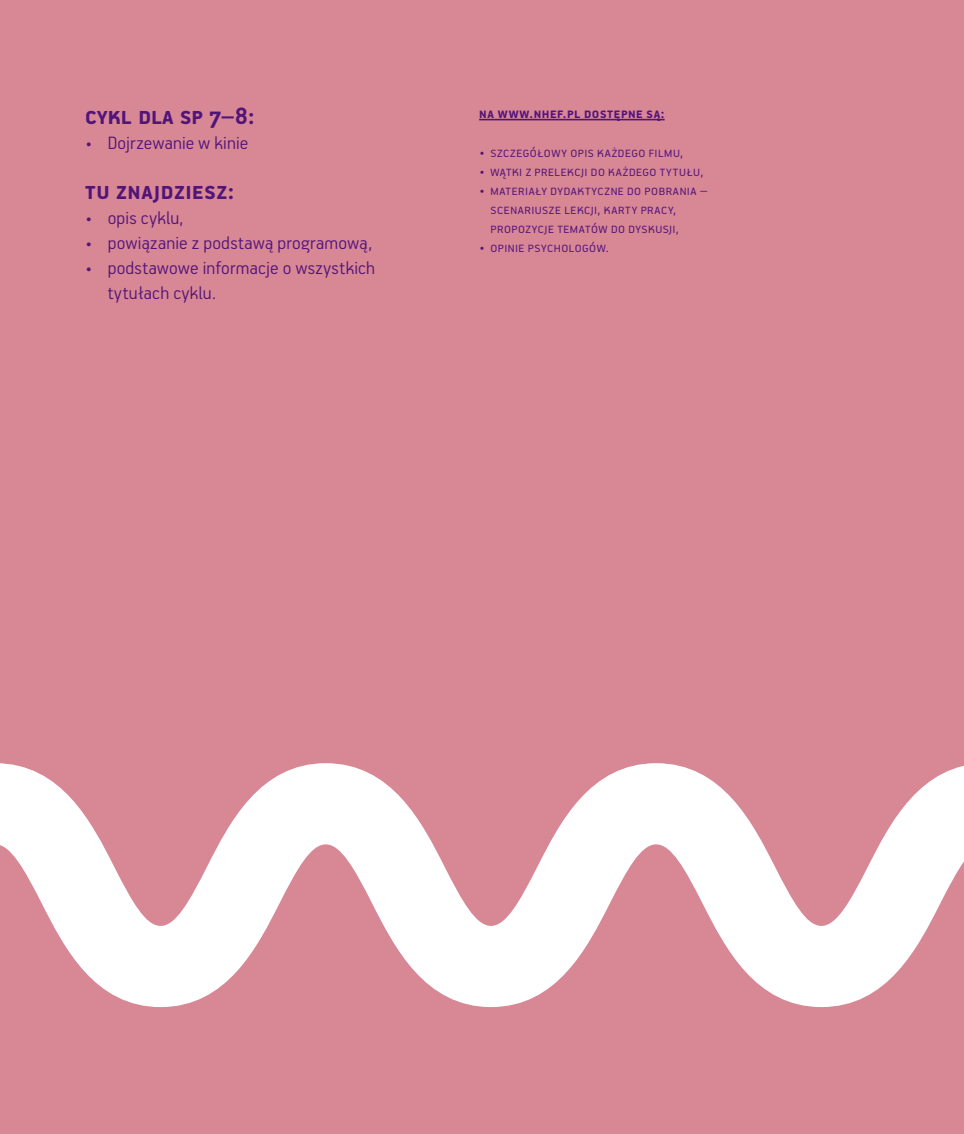
<style>
.page{position:relative;width:964px;height:1134px;background:#d88795}
.page>*{position:absolute;margin:0;border:0;box-sizing:border-box;transform-origin:0 0}
.t1{font:700 28px "PF Handbook Pro";letter-spacing:.015em;color:#511478}
.t2{font:300 20px/25px "PF Handbook Pro";letter-spacing:.015em;color:#511478}
.t3{font:300 16px/19px "PF Handbook Pro";letter-spacing:.03em;color:#511478}
.t4{font:700 16px "PF Handbook Pro";letter-spacing:.035em;color:#511478}
</style>
<div class="page">
<hr style="left:479px;top:119px;width:185px;height:1px;background:#511478">
<svg style="left:0;top:763px;width:964px;height:244px"></svg>
<h1 class="t1" style="left:85px;top:99px;width:171px">cykl dla SP 7–8:</h1>
<p class="t2" style="left:85px;top:130px;width:165px">• Dojrzewanie w kinie</p>
<h1 class="t1" style="left:85px;top:174px;width:151px">tu znajdziesz:</h1>
<p class="t2" style="left:85px;top:205px;width:100px">• opis cyklu,</p>
<p class="t2" style="left:85px;top:230px;width:289px">• powiązanie z podstawą programową,</p>
<p class="t2" style="left:108px;top:255px;width:269px;text-indent:-23px">• podstawowe informacje o wszystkich tytułach cyklu.</p>
<p class="t4" style="left:479px;top:103px;width:187px">na www.nhef.pl dostępne są:</p>
<p class="t3" style="left:479px;top:142px;width:206px">• szczegółowy opis każdego filmu,</p>
<p class="t3" style="left:479px;top:161px;width:226px">• wątki z prelekcji do każdego tytułu,</p>
<p class="t3" style="left:490px;top:180px;width:219px;text-indent:-11px">• materiały dydaktyczne do pobrania – scenariusze lekcji, karty pracy, propozycje tematów do dyskusji,</p>
<p class="t3" style="left:479px;top:236px;width:131px">• opinie psychologów.</p>
</div>
